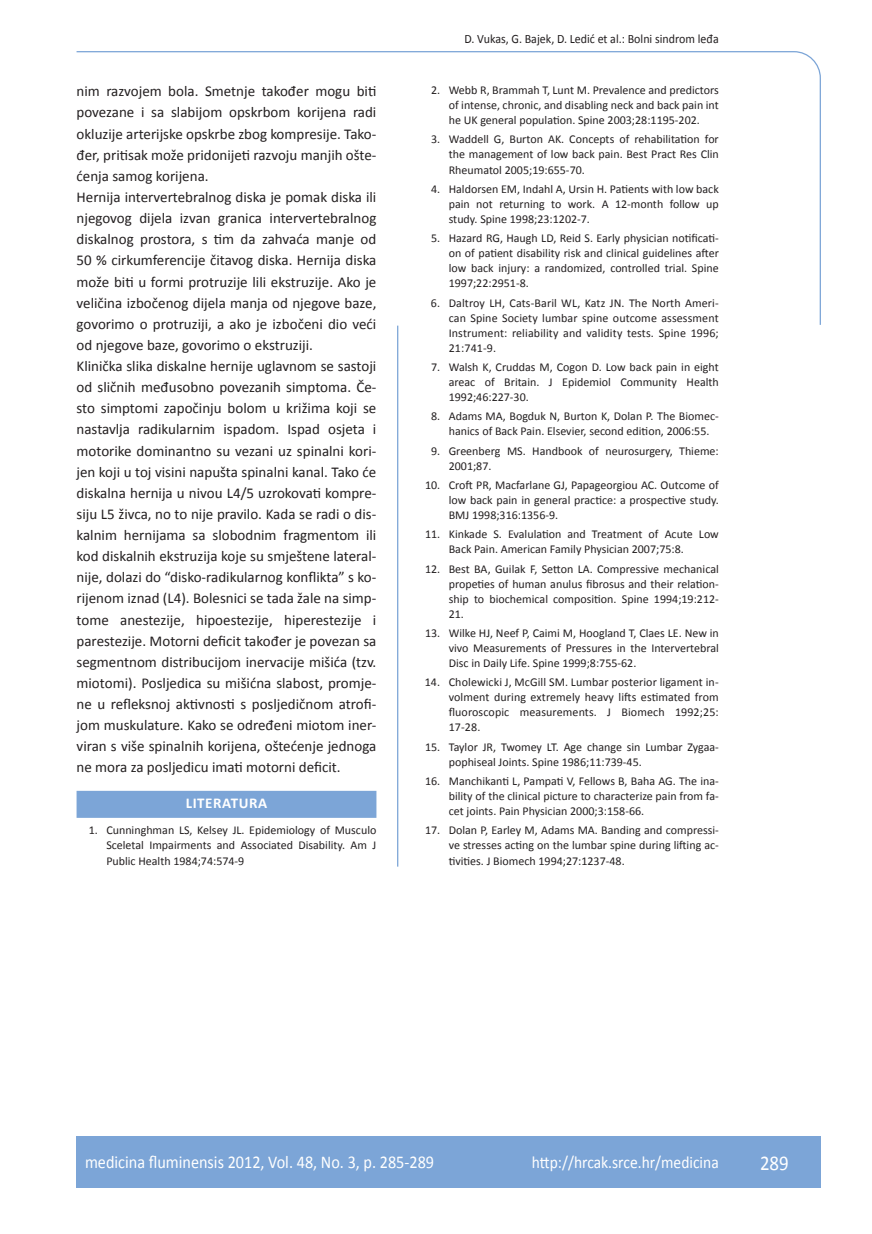
<style>
.page{position:relative;width:872px;height:1234px;background:#fff}
.page>*{position:absolute;margin:0;border:0;box-sizing:border-box;transform-origin:0 0}
.t1{font:21px "Calibri";color:#fff;scale:.9 1}
.t2{font:18px "Calibri";color:#fff;scale:.9 1}
.t3{font:17.25px "Calibri";color:#fff;scale:.9 1}
.osnovni_tekst{font:15px/21.1px "Calibri";color:#231f20;text-align:justify}
.naslov_ruler{font:700 15px "Calibri";letter-spacing:.04em;color:#fff}
.glava{font:12.75px "Calibri";color:#231f20;scale:.94 1}
.literatura{font:12px/15px "Calibri";color:#231f20;text-align:justify}
</style>
<div class="page">
<svg style="left:76px;top:51px;width:745px;height:275px"></svg>
<hr style="left:397px;top:325px;width:1px;height:541px;background:#7ca5d7">
<div style="left:77px;top:1135px;width:744px;height:51px;background:#7ca5d7"></div>
<div style="left:77px;top:790px;width:299px;height:27px;background:#7ca5d7"></div>
<p class="osnovni_tekst" style="left:77px;top:80px;width:301px">nim razvojem bola. Smetnje također mogu biti povezane i sa slabijom opskrbom korijena radi okluzije arterijske opskrbe zbog kompresije. Tako&shy;đer, pritisak može pridonijeti razvoju manjih ošte&shy;ćenja samog korijena.</p>
<p class="osnovni_tekst" style="left:77px;top:186px;width:301px">Hernija intervertebralnog diska je pomak diska ili njegovog dijela izvan granica intervertebralnog diskalnog prostora, s tim da zahvaća manje od 50 % cirkumferencije čitavog diska. Hernija diska može biti u formi protruzije lili ekstruzije. Ako je veličina izbočenog dijela manja od njegove baze, govorimo o protruziji, a ako je izbočeni dio veći od njegove baze, govorimo o ekstruziji.</p>
<p class="osnovni_tekst" style="left:77px;top:354px;width:301px">Klinička slika diskalne hernije uglavnom se sastoji od sličnih međusobno povezanih simptoma. Če&shy;sto simptomi započinju bolom u križima koji se nastavlja radikularnim ispadom. Ispad osjeta i motorike dominantno su vezani uz spinalni kori&shy;jen koji u toj visini napušta spinalni kanal. Tako će diskalna hernija u nivou L4/5 uzrokovati kompre&shy;siju L5 živca, no to nije pravilo. Kada se radi o dis&shy;kalnim hernijama sa slobodnim fragmentom ili kod diskalnih ekstruzija koje su smještene lateral&shy;nije, dolazi do “disko-radikularnog konflikta” s ko&shy;rijenom iznad (L4). Bolesnici se tada žale na simp&shy;tome anestezije, hipoestezije, hiperestezije i parestezije. Motorni deficit također je povezan sa segmentnom distribucijom inervacije mišića (tzv. miotomi). Posljedica su mišićna slabost, promje&shy;ne u refleksnoj aktivnosti s posljedičnom atrofi&shy;jom muskulature. Kako se određeni miotom iner&shy;viran s više spinalnih korijena, oštećenje jednoga ne mora za posljedicu imati motorni deficit.</p>
<p class="naslov_ruler" style="left:186px;top:793px;width:83px">LITERATURA</p>
<p class="literatura" style="left:106px;top:822px;width:272px;text-indent:-18px">1. Cunninghman LS, Kelsey JL. Epidemiology of Musculo Sceletal Impairments and Associated Disability. Am J Public Health 1984;74:574-9</p>
<p class="glava" style="left:464px;top:30px;width:272px">D. Vukas, G. Bajek, D. Ledić et al.: Bolni sindrom leđa</p>
<p class="literatura" style="left:449px;top:82px;width:271px;text-indent:-18px">2. Webb R, Brammah T, Lunt M. Prevalence and predictors of intense, chronic, and disabling neck and back pain int he UK general population. Spine 2003;28:1195-202.</p>
<p class="literatura" style="left:449px;top:131px;width:271px;text-indent:-18px">3. Waddell G, Burton AK. Concepts of rehabilitation for the management of low back pain. Best Pract Res Clin Rheumatol 2005;19:655-70.</p>
<p class="literatura" style="left:449px;top:181px;width:271px;text-indent:-18px">4. Haldorsen EM, Indahl A, Ursin H. Patients with low back pain not returning to work. A 12-month follow up study. Spine 1998;23:1202-7.</p>
<p class="literatura" style="left:449px;top:230px;width:272px;text-indent:-18px">5. Hazard RG, Haugh LD, Reid S. Early physician notificati&shy;on of patient disability risk and clinical guidelines after low back injury: a randomized, controlled trial. Spine 1997;22:2951-8.</p>
<p class="literatura" style="left:449px;top:294px;width:271px;text-indent:-18px">6. Daltroy LH, Cats-Baril WL, Katz JN. The North Ameri&shy;can Spine Society lumbar spine outcome assessment Instrument: reliability and validity tests. Spine 1996; 21:741-9.</p>
<p class="literatura" style="left:449px;top:359px;width:271px;text-indent:-18px">7. Walsh K, Cruddas M, Cogon D. Low back pain in eight areac of Britain. J Epidemiol Community Health 1992;46:227-30.</p>
<p class="literatura" style="left:449px;top:408px;width:271px;text-indent:-18px">8. Adams MA, Bogduk N, Burton K, Dolan P. The Biomec&shy;hanics of Back Pain. Elsevier, second edition, 2006:55.</p>
<p class="literatura" style="left:449px;top:442px;width:271px;text-indent:-18px">9. Greenberg MS. Handbook of neurosurgery, Thieme:<br>2001;87.</p>
<p class="literatura" style="left:449px;top:477px;width:271px;text-indent:-24px">10. Croft PR, Macfarlane GJ, Papageorgiou AC. Outcome of low back pain in general practice: a prospective study.<br>BMJ 1998;316:1356-9.</p>
<p class="literatura" style="left:449px;top:526px;width:272px;text-indent:-24px">11. Kinkade S. Evalulation and Treatment of Acute Low<br>Back Pain. American Family Physician 2007;75:8.</p>
<p class="literatura" style="left:449px;top:560px;width:272px;text-indent:-24px">12. Best BA, Guilak F, Setton LA. Compressive mechanical propeties of human anulus fibrosus and their relation&shy;ship to biochemical composition. Spine 1994;19:212- 21.</p>
<p class="literatura" style="left:449px;top:624px;width:271px;text-indent:-24px">13. Wilke HJ, Neef P, Caimi M, Hoogland T, Claes LE. New in vivo Measurements of Pressures in the Intervertebral Disc in Daily Life. Spine 1999;8:755-62.</p>
<p class="literatura" style="left:449px;top:674px;width:271px;text-indent:-24px">14. Cholewicki J, McGill SM. Lumbar posterior ligament in&shy;volment during extremely heavy lifts estimated from fluoroscopic measurements. J Biomech 1992;25:<br>17-28.</p>
<p class="literatura" style="left:449px;top:738px;width:271px;text-indent:-24px">15. Taylor JR, Twomey LT. Age change sin Lumbar Zygaa&shy;pophiseal Joints. Spine 1986;11:739-45.</p>
<p class="literatura" style="left:449px;top:772px;width:271px;text-indent:-24px">16. Manchikanti L, Pampati V, Fellows B, Baha AG. The ina&shy;bility of the clinical picture to characterize pain from fa&shy;cet joints. Pain Physician 2000;3:158-66.</p>
<p class="literatura" style="left:449px;top:822px;width:271px;text-indent:-24px">17. Dolan P, Earley M, Adams MA. Banding and compressi&shy;ve stresses acting on the lumbar spine during lifting ac&shy;tivities. J Biomech 1994;27:1237-48.</p>
<p class="t2" style="left:85px;top:1150px;width:389px">medicina fluminensis 2012, Vol. 48, No. 3, p. 285-289</p>
<p class="t3" style="left:532px;top:1151px;width:209px">http://hrcak.srce.hr/medicina</p>
<p class="t1" style="left:760px;top:1149px;width:33px">289</p>
</div>
